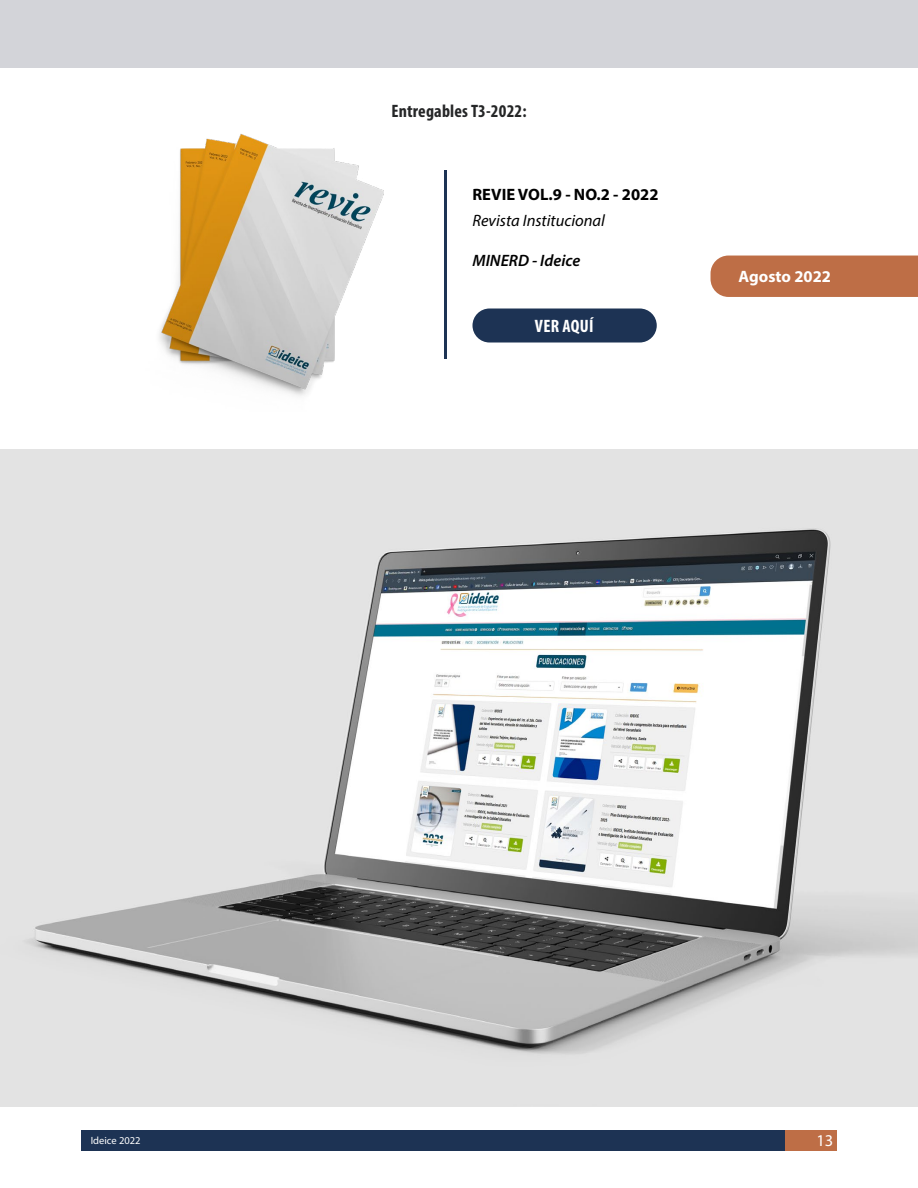
<style>
.page{position:relative;width:918px;height:1188px;background:#fff}
.page>*{position:absolute;margin:0;border:0;box-sizing:border-box;transform-origin:0 0}
.t1{font:700 condensed 18px "Myriad Pro";letter-spacing:.01em;color:#252627}
.t2{font:700 condensed 18px "Myriad Pro";letter-spacing:.02em;color:#fff}
.t3{font:700 16.5px "Myriad Pro";color:#000}
.t4{font:italic 16.5px "Myriad Pro";color:#000}
.t5{font:italic 600 16.5px "Myriad Pro";color:#000}
.t6{font:700 16.5px "Myriad Pro";color:#fff}
.t7{font:16.5px "Myriad Pro";color:#fff}
.t8{font:10.5px "Myriad Pro";color:#fff}
</style>
<div class="page">
<div style="left:81px;top:1131px;width:731px;height:20px;background:#1d3354"></div>
<div style="left:786px;top:1131px;width:51px;height:20px;background:#be6e46"></div>
<div style="left:0;top:0;width:918px;height:68px;background:#d3d4d9"></div>
<hr style="left:444px;top:171px;width:3px;height:188px;background:#1d3354">
<div style="left:473px;top:309px;width:184px;height:34px;background:#1d3354;border-radius:17px"></div>
<div style="left:711px;top:256px;width:207px;height:41px;background:#be6e46"></div>
<img style="left:159px;top:134px;width:225px;height:262px">
<img style="left:0;top:450px;width:918px;height:657px">
<p class="t1" style="left:391px;top:100px;width:137px">Entregables T3-2022:</p>
<p class="t3" style="left:472px;top:183px;width:188px">REVIE VOL.9 - NO.2 - 2022</p>
<p class="t4" style="left:472px;top:210px;width:134px">Revista Institucional</p>
<p class="t5" style="left:472px;top:250px;width:109px">MINERD - Ideice</p>
<p class="t2" style="left:535px;top:315px;width:60px">VER AQUÍ</p>
<p class="t6" style="left:739px;top:266px;width:94px">Agosto 2022</p>
<p class="t8" style="left:91px;top:1134px;width:51px">Ideice 2022</p>
<p class="t7" style="left:816px;top:1130px;width:18px">13</p>
</div>
